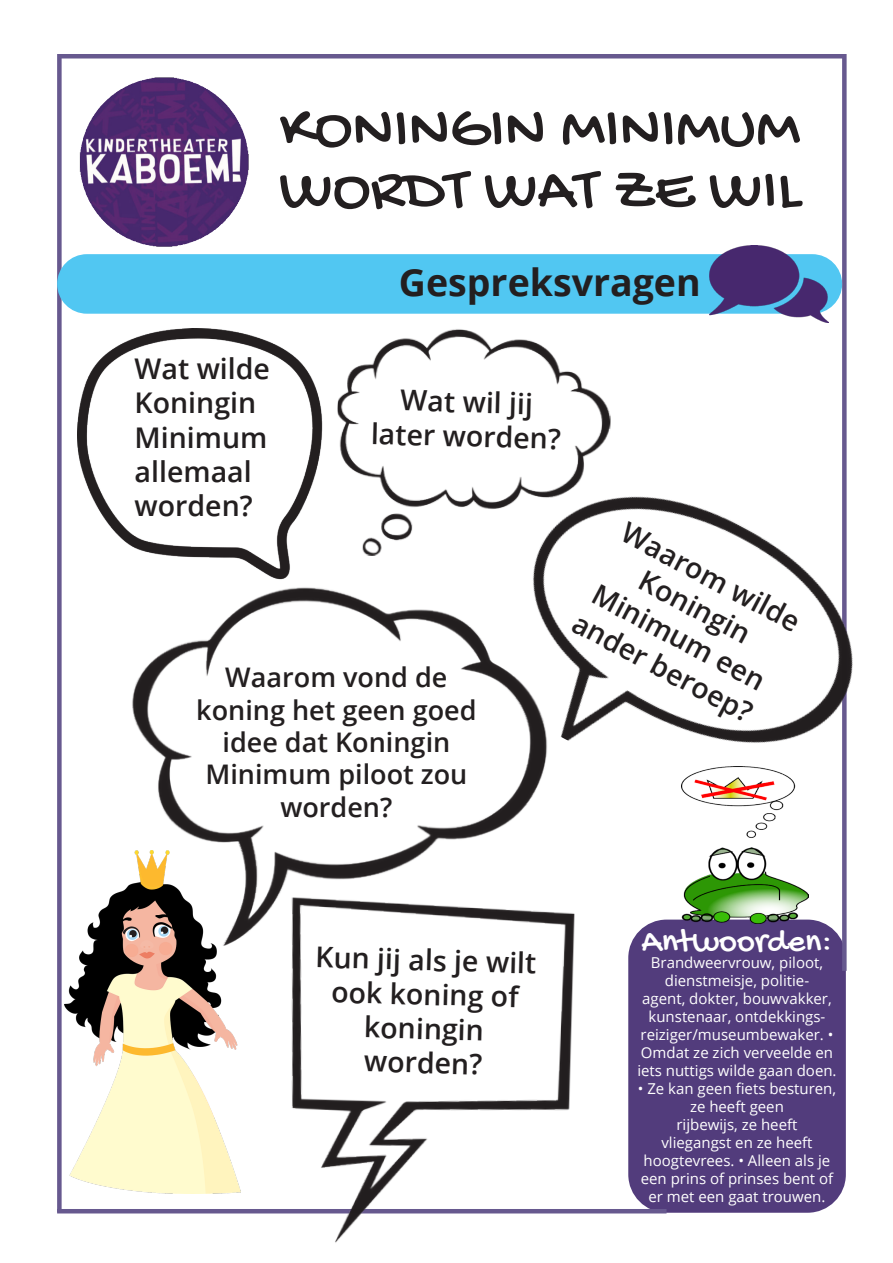
<style>
.page{position:relative;width:893px;height:1263px;background:#fff}
.page>*{position:absolute;margin:0;border:0;box-sizing:border-box;transform-origin:0 0}
.t1{font:63px/61.5px "Gochi Hand";color:#231f20}
.t2{font:700 37.5px "Open Sans";color:#231f20}
.t3{font:34.5px "Gochi Hand";color:#fff}
.t4{font:600 28.5px/34.2px "Open Sans";color:#231f20}
.t5{font:600 27px/32.4px "Open Sans";color:#231f20;text-align:center}
.t6{font:15px/18px "Open Sans";color:#fff;text-align:center}
</style>
<div class="page">
<div style="left:628px;top:919px;width:218px;height:294px;background:#523c7c;border-radius:38px"></div>
<img style="left:64px;top:77px;width:185px;height:188px">
<div style="left:60px;top:54px;width:785px;height:5px;background:#67598f"></div>
<div style="left:57px;top:54px;width:5px;height:1158px;background:#67598f"></div>
<div style="left:842px;top:54px;width:5px;height:917px;background:#67598f"></div>
<hr style="left:57px;top:1209px;width:609px;height:4px;background:#67598f">
<img style="left:578px;top:425px;width:275px;height:420px">
<img style="left:132px;top:562px;width:446px;height:376px">
<img style="left:280px;top:864px;width:316px;height:379px">
<div style="left:58px;top:255px;width:783px;height:58px;background:#51c7f2;border-radius:29px"></div>
<div style="left:57px;top:254px;width:785px;height:60px;border:2px solid #51c7f2;border-radius:29px"></div>
<img style="left:334px;top:311px;width:279px;height:251px">
<img style="left:78px;top:329px;width:250px;height:269px">
<img style="left:65px;top:850px;width:175px;height:343px">
<img style="left:709px;top:246px;width:119px;height:76px">
<img style="left:682px;top:766px;width:127px;height:158px">
<p class="t1" style="left:279px;top:102px;width:523px">KONINGIN MINIMUM<br>WORDT WAT ZE WIL</p>
<p class="t4" style="left:135px;top:351px;width:137px">Wat wilde<br>Koningin<br>Minimum allemaal worden?</p>
<p class="t2" style="left:399px;top:255px;width:303px">Gespreksvragen</p>
<p class="t4" style="left:401px;top:382px;width:134px;rotate:2deg">Wat wil jij</p>
<p class="t4" style="left:372px;top:415px;width:191px;rotate:2deg">later worden?</p>
<p class="t5" style="left:225px;top:661px;width:224px">Waarom vond de</p>
<p class="t5" style="left:196px;top:693px;width:282px">koning het geen goed idee dat Koningin</p>
<p class="t5" style="left:205px;top:758px;width:263px">Minimum piloot zou worden?</p>
<p class="t4" style="left:632px;top:515px;width:199px;rotate:28deg">Waarom wilde</p>
<p class="t4" style="left:649px;top:563px;width:123px;rotate:28deg">Koningin</p>
<p class="t4" style="left:603px;top:577px;width:193px;rotate:28deg">Minimum een</p>
<p class="t4" style="left:583px;top:605px;width:201px;rotate:28deg">ander beroep?</p>
<p class="t4" style="left:316px;top:938px;width:223px;text-align:center;rotate:2deg">Kun jij als je wilt ook koning of</p>
<p class="t4" style="left:365px;top:1009px;width:121px;rotate:2deg">koningin worden?</p>
<p class="t3" style="left:641px;top:924px;width:192px">Antwoorden:</p>
<p class="t6" style="left:651px;top:953px;width:174px">Brandweervrouw, piloot, dienstmeisje, politie-</p>
<p class="t6" style="left:637px;top:989px;width:201px">agent, dokter, bouwvakker, kunstenaar, ontdekkings&shy;reiziger/museumbewaker. •<br>Omdat ze zich verveelde en iets nuttigs wilde gaan doen.</p>
<p class="t6" style="left:638px;top:1079px;width:200px">• Ze kan geen fiets besturen, ze heeft geen</p>
<p class="t6" style="left:676px;top:1115px;width:123px">rijbewijs, ze heeft</p>
<p class="t6" style="left:641px;top:1133px;width:194px">vliegangst en ze heeft hoogtevrees. • Alleen als je een prins of prinses bent of er met een gaat trouwen.</p>
</div>
